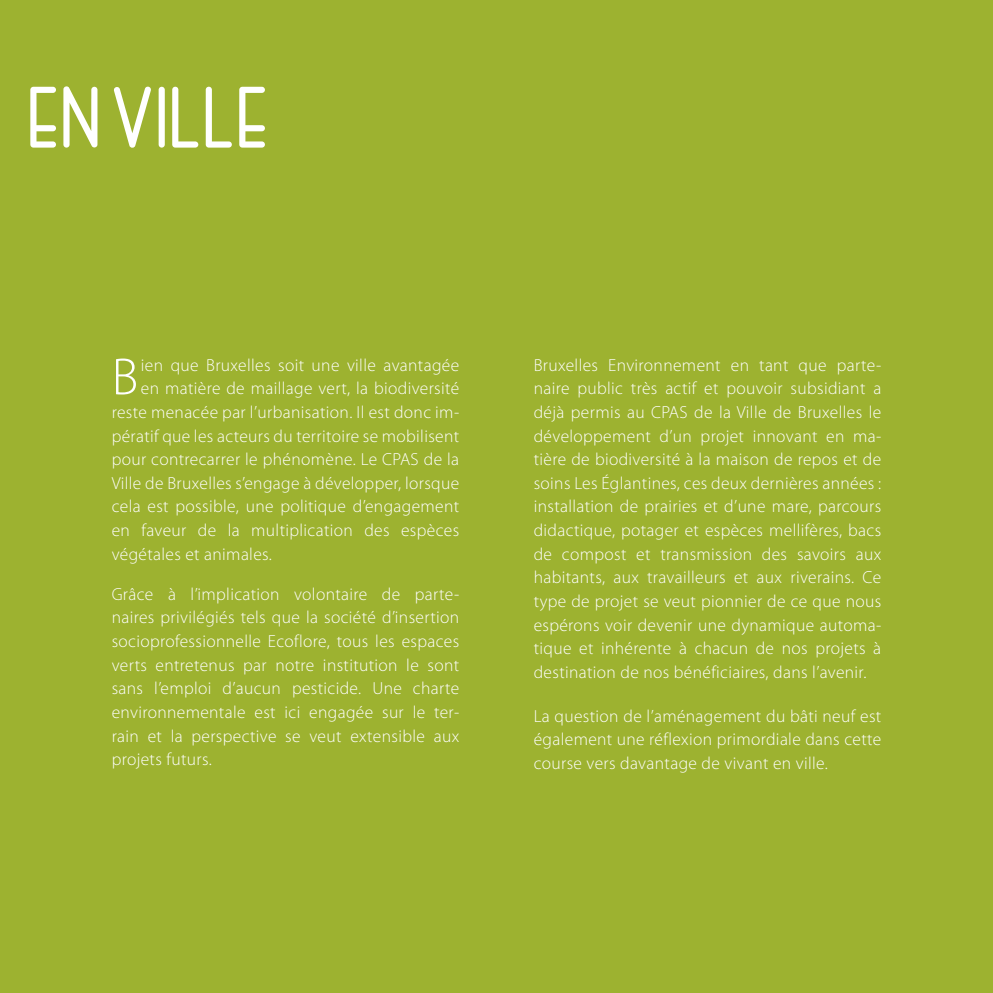
<style>
.page{position:relative;width:993px;height:993px;background:#fff}
.page>*{position:absolute;margin:0;border:0;box-sizing:border-box;transform-origin:0 0}
.t1{font:89.25px "Cronus Round";letter-spacing:.01em;color:#fff}
.t2{font:300 52.5px "Myriad Pro";color:#fff}
.t3{font:300 17.5px/23.6px "Myriad Pro";letter-spacing:.02em;color:#fff;text-align:justify}
</style>
<div class="page">
<div style="left:1px;top:0;width:991px;height:992px;background:#9db230"></div>
<img style="left:0;top:221px;width:1px;height:771px">
<h1 class="t1" style="left:30px;top:62px;width:242px">EN VILLE</h1>
<h2 class="t2" style="left:112px;top:345px;width:28px">B</h2>
<p class="t3" style="left:141px;top:352px;width:320px">ien que Bruxelles soit une ville avantagée</p>
<p class="t3" style="left:141px;top:376px;width:320px">en matière de maillage vert, la biodiversité</p>
<p class="t3" style="left:112px;top:400px;width:349px">reste menacée par l’urbanisation. Il est donc im-</p>
<p class="t3" style="left:112px;top:423px;width:349px">pératif que les acteurs du territoire se mobilisent</p>
<p class="t3" style="left:112px;top:447px;width:349px">pour contrecarrer le phénomène. Le CPAS de la</p>
<p class="t3" style="left:112px;top:471px;width:349px">Ville de Bruxelles s’engage à développer, lorsque</p>
<p class="t3" style="left:112px;top:494px;width:349px">cela est possible, une politique d’engagement</p>
<p class="t3" style="left:112px;top:518px;width:349px">en faveur de la multiplication des espèces</p>
<p class="t3" style="left:112px;top:541px;width:160px">végétales et animales.</p>
<p class="t3" style="left:112px;top:581px;width:349px">Grâce à l’implication volontaire de parte&shy;naires privilégiés tels que la société d’insertion socioprofessionnelle Ecoflore, tous les espaces verts entretenus par notre institution le sont sans l’emploi d’aucun pesticide. Une charte environnementale est ici engagée sur le ter&shy;rain et la perspective se veut extensible aux projets futurs.</p>
<p class="t3" style="left:533px;top:352px;width:349px">Bruxelles Environnement en tant que parte&shy;naire public très actif et pouvoir subsidiant a déjà permis au CPAS de la Ville de Bruxelles le développement d’un projet innovant en ma&shy;tière de biodiversité à la maison de repos et de soins Les Églantines, ces deux dernières années : installation de prairies et d’une mare, parcours didactique, potager et espèces mellifères, bacs de compost et transmission des savoirs aux habitants, aux travailleurs et aux riverains. Ce type de projet se veut pionnier de ce que nous espérons voir devenir une dynamique automa&shy;tique et inhérente à chacun de nos projets à destination de nos bénéficiaires, dans l’avenir.</p>
<p class="t3" style="left:533px;top:703px;width:349px">La question de l’aménagement du bâti neuf est également une réflexion primordiale dans cette course vers davantage de vivant en ville.</p>
</div>
